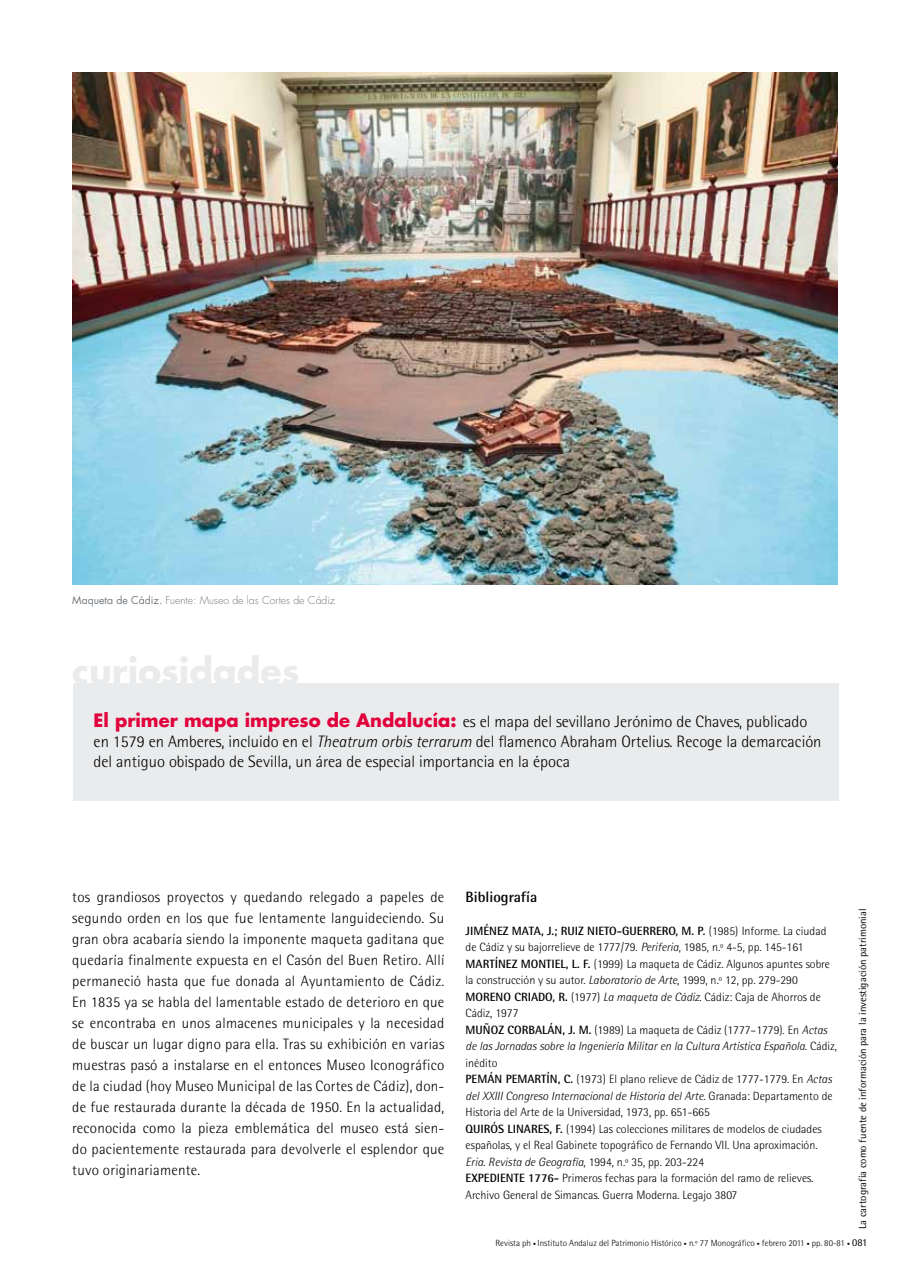
<style>
.page{position:relative;width:910px;height:1280px;background:#fff}
.page>*{position:absolute;margin:0;border:0;box-sizing:border-box;transform-origin:0 0}
.t1{font:700 34.8px "Futura";color:#eaebec}
.t2{font:300 16.5px/19.8px "Rotis Semi Sans";color:#000}
.t3{font:300 15px/21px "Rotis Semi Sans";letter-spacing:.015em;color:#000;text-align:justify}
.t4{font:700 15px "Rotis Semi Sans";color:#000}
.t5{font:300 12px/16.5px "Rotis Semi Sans";color:#000}
.t6{font:700 12px "Rotis Semi Sans";color:#000}
.t7{font:10.5px "Rotis Semi Sans";color:#000}
.t8{font:300 10.5px "Futura";color:#72797f}
.t9{font:300 9px "Rotis Semi Sans";color:#000}
.s1{font-weight:400}
.s2{font-family:"Futura";font-weight:700;font-size:18px;color:#e2003c}
.s3{font-style:italic}
.s4{font-size:6px}
.s5{font-weight:400;font-size:10.5px}
.s6{font-weight:700}
</style>
<div class="page">
<img style="left:72px;top:72px;width:766px;height:513px">
<div style="left:73px;top:683px;width:765px;height:118px;background:#eaebec"></div>
<p class="t8" style="left:72px;top:594px;width:264px"><span class="s1">Maqueta de Cádiz.</span> Fuente: Museo de las Cortes de Cádiz</p>
<h1 class="t1" style="left:72px;top:647px;width:229px">curiosidades</h1>
<p class="t2" style="left:94px;top:712px;width:729px"><span class="s2">El primer mapa impreso de Andalucía:</span> es el mapa del sevillano Jerónimo de Chaves, publicado en 1579 en Amberes, incluido en el <span class="s3">Theatrum orbis terrarum</span> del flamenco Abraham Ortelius. Recoge la demarcación del antiguo obispado de Sevilla, un área de especial importancia en la época</p>
<p class="t3" style="left:72px;top:886px;width:374px">tos grandiosos proyectos y quedando relegado a papeles de segundo orden en los que fue lentamente languideciendo. Su gran obra acabaría siendo la imponente maqueta gaditana que quedaría finalmente expuesta en el Casón del Buen Retiro. Allí permaneció hasta que fue donada al Ayuntamiento de Cádiz.<br>En 1835 ya se habla del lamentable estado de deterioro en que se encontraba en unos almacenes municipales y la necesidad de buscar un lugar digno para ella. Tras su exhibición en varias muestras pasó a instalarse en el entonces Museo Iconográfico de la ciudad (hoy Museo Municipal de las Cortes de Cádiz), don&shy;de fue restaurada durante la década de 1950. En la actualidad, reconocida como la pieza emblemática del museo está sien&shy;do pacientemente restaurada para devolverle el esplendor que tuvo originariamente.</p>
<p class="t4" style="left:466px;top:887px;width:73px">BIBLIOGRAFÍA</p>
<p class="t7" style="left:856px;top:1229px;width:322px;rotate:-90deg">La cartografía como fuente de información para la investigación patrimonial</p>
<p class="t9" style="left:495px;top:1238px;width:373px">Revista ph <span class="s4">•</span> Instituto Andaluz del Patrimonio Histórico <span class="s4">•</span> n.º 77 Monográfico <span class="s4">•</span> febrero 2011 <span class="s4">•</span> pp. 80-81 <span class="s4">•</span> <span class="s5">081</span></p>
<p class="t6" style="left:466px;top:923px;width:55px">JIMÉNEZ MATA</p>
<p class="t6" style="left:541px;top:923px;width:89px">, J.; RUIZ NIETO-GUERRERO</p>
<p class="t5" style="left:466px;top:922px;width:362px;text-indent:210px"><span class="s6">, M. P.</span> (1985) Informe. La ciudad de Cádiz y su bajorrelieve de 1777/79. <span class="s3">Periferia</span>, 1985, n.º 4-5, pp. 145-161<br><span class="s6">MART</span></p>
<p class="t6" style="left:495px;top:956px;width:35px">ÍNEZ MONT</p>
<p class="t5" style="left:466px;top:955px;width:366px;text-indent:86px"><span class="s6">IEL, L. F.</span> (1999) La maqueta de Cádiz. Algunos apuntes sobre la construcción y su autor. <span class="s3">Laboratorio de Arte</span>, 1999, n.º 12, pp. 279-290<br><span class="s6">MORENO</span></p>
<p class="t5" style="left:466px;top:988px;width:373px;text-indent:49px"><span class="s6">CRIADO, R.</span> (1977) <span class="s3">La maqueta de Cádiz</span>. Cádiz: Caja de Ahorros de Cádiz, 1977<br><span class="s6">MUÑOZ CORBALÁN, J. M.</span> (1989) La maqueta de Cádiz (1777–1779). En <span class="s3">Actas de las Jornadas sobre la Ingeniería Militar en la Cultura Artística Española.</span> Cádiz, inédito</p>
<p class="t6" style="left:466px;top:1071px;width:15px">PEMÁN</p>
<p class="t6" style="left:506px;top:1071px;width:14px">PEMART</p>
<p class="t5" style="left:466px;top:1071px;width:368px;text-align:justify;text-indent:81px"><span class="s6">ÍN, C.</span> (1973) El plano relieve de Cádiz de 1777-1779. En <span class="s3">Actas del XXIII Congreso Internacional de Historia del Arte.</span> Granada: Departamento de Historia del Arte de la Universidad, 1973, pp. 651-665</p>
<p class="t6" style="left:466px;top:1121px;width:26px">QUIRÓS</p>
<p class="t6" style="left:507px;top:1121px;width:17px">LINARES</p>
<p class="t5" style="left:466px;top:1120px;width:358px;text-indent:84px"><span class="s6">, F.</span> (1994) Las colecciones militares de modelos de ciudades españolas, y el Real Gabinete topográfico de Fernando VII. Una aproximación.<br><span class="s3">Eria. Revista de Geografía</span>, 1994, n.º 35, pp. 203-224<br><span class="s6">EXPEDI ENTE 1776-</span> Primeros fechas para la formación del ramo de relieves.<br>Archivo General de Simancas. Guerra Moderna. Legajo 3807</p>
</div>
